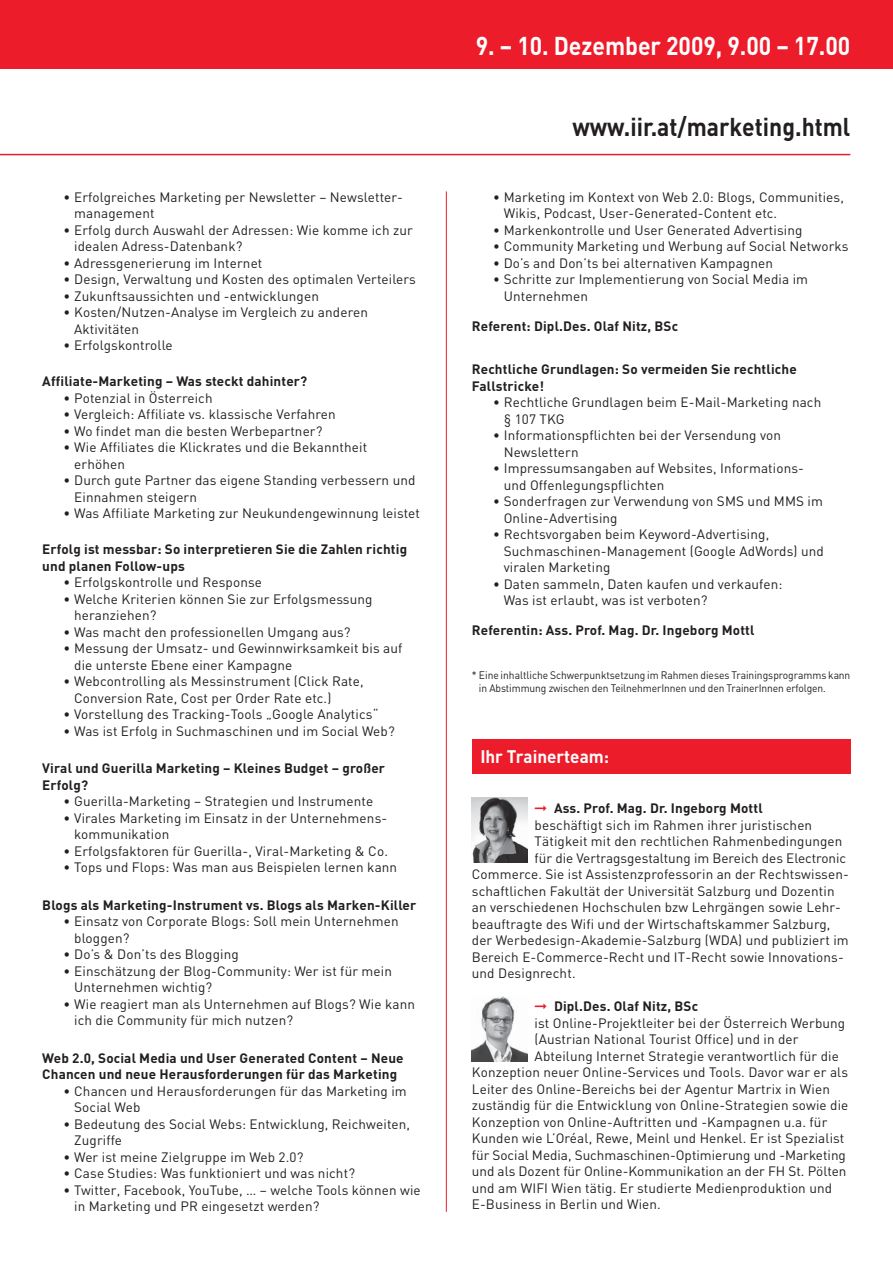
<style>
.page{position:relative;width:893px;height:1263px;background:#fff}
.page>*{position:absolute;margin:0;border:0;box-sizing:border-box;transform-origin:0 0}
.t1{font:700 25.5px "DIN";color:#fff;scale:.9 1}
.t2{font:700 25.5px "DIN";color:#231f20;scale:.9 1}
.t3{font:700 18px "DIN";color:#fff;scale:.95 1}
.t4{font:13.5px/16.5px "DIN";letter-spacing:.01em;color:#231f20;scale:.95 1}
.t5{font:13.5px "DIN";letter-spacing:.01em;color:#231f20}
.t6{font:700 13.5px/16.5px "DIN";letter-spacing:.01em;color:#231f20}
.t7{font:10.8px/13.5px "DIN";letter-spacing:-.01em;color:#231f20;scale:.95 1}
.s1{color:#ed1c2b}
</style>
<div class="page">
<div style="left:0;top:0;width:892px;height:68px;background:#ed1c2b"></div>
<hr style="left:446px;top:191px;width:1px;height:1021px;background:#ed1c2b">
<img style="left:472px;top:797px;width:55px;height:66px">
<img style="left:472px;top:996px;width:55px;height:65px">
<div style="left:472px;top:740px;width:378px;height:34px;background:#ed1c2b"></div>
<hr style="left:0;top:154px;width:850px;height:1px;background:#ed1c2b">
<p class="t4" style="left:74px;top:190px;width:348px;text-indent:-11px">• Erfolgreiches Marketing per Newsletter – Newsletter - management</p>
<p class="t4" style="left:74px;top:223px;width:358px;text-indent:-11px">• Erfolg durch Auswahl der Adressen: Wie komme ich zur idealen Adress-Datenbank?</p>
<p class="t4" style="left:64px;top:256px;width:211px">• Adressgenerierung im Internet</p>
<p class="t4" style="left:64px;top:273px;width:372px">• Design, Verwaltung und Kosten des optimalen Verteilers</p>
<p class="t4" style="left:64px;top:289px;width:270px">• Zukunftsaussichten und -entwicklungen</p>
<p class="t4" style="left:74px;top:306px;width:311px;text-indent:-11px">• Kosten/Nutzen-Analyse im Vergleich zu anderen<br>Aktivitäten</p>
<p class="t4" style="left:64px;top:339px;width:116px">• Erfolgskontrolle</p>
<p class="t6" style="left:42px;top:375px;width:266px">Affiliate-Marketing – Was steckt dahinter?</p>
<p class="t4" style="left:64px;top:391px;width:158px">• Potenzial in Österreich</p>
<p class="t4" style="left:64px;top:408px;width:288px">• Vergleich: Affiliate vs. klassische Verfahren</p>
<p class="t4" style="left:64px;top:424px;width:274px">• Wo findet man die besten Werbepartner?</p>
<p class="t4" style="left:74px;top:441px;width:310px;text-indent:-11px">• Wie Affiliates die Klickrates und die Bekanntheit erhöhen</p>
<p class="t4" style="left:74px;top:474px;width:361px;text-indent:-11px">• Durch gute Partner das eigene Standing verbessern und<br>Einnahmen steigern</p>
<p class="t4" style="left:64px;top:507px;width:377px">• Was Affiliate Marketing zur Neukundengewinnung leistet</p>
<p class="t6" style="left:42px;top:543px;width:366px">Erfolg ist messbar: So interpretieren Sie die Zahlen richtig und planen Follow-ups</p>
<p class="t4" style="left:64px;top:576px;width:210px">• Erfolgskontrolle und Response</p>
<p class="t4" style="left:74px;top:592px;width:316px;text-indent:-11px">• Welche Kriterien können Sie zur Erfolgsmessung heranziehen?</p>
<p class="t4" style="left:64px;top:625px;width:304px">• Was macht den professionellen Umgang aus?</p>
<p class="t4" style="left:74px;top:642px;width:347px;text-indent:-11px">• Messung der Umsatz- und Gewinnwirksamkeit bis auf die unterste Ebene einer Kampagne</p>
<p class="t4" style="left:74px;top:675px;width:306px;text-indent:-11px">• Webcontrolling als Messinstrument (Click Rate,<br>Conversion Rate, Cost per Order Rate etc.)</p>
<p class="t4" style="left:64px;top:708px;width:333px">• Vorstellung des Tracking-Tools „Google Analytics“</p>
<p class="t4" style="left:64px;top:724px;width:350px">• Was ist Erfolg in Suchmaschinen und im Social Web?</p>
<p class="t6" style="left:42px;top:762px;width:344px">Viral und Guerilla Marketing – Kleines Budget – großer<br>Erfolg?</p>
<p class="t4" style="left:64px;top:795px;width:327px">• Guerilla-Marketing – Strategien und Instrumente</p>
<p class="t4" style="left:74px;top:811px;width:331px;text-indent:-11px">• Virales Marketing im Einsatz in der Unternehmens - kommunikation</p>
<p class="t4" style="left:64px;top:844px;width:343px">• Erfolgsfaktoren für Guerilla-, Viral-Marketing &amp; Co.</p>
<p class="t4" style="left:64px;top:861px;width:353px">• Tops und Flops: Was man aus Beispielen lernen kann</p>
<p class="t6" style="left:42px;top:898px;width:375px">Blogs als Marketing-Instrument vs. Blogs als Marken-Killer</p>
<p class="t4" style="left:74px;top:915px;width:343px;text-indent:-11px">• Einsatz von Corporate Blogs: Soll mein Unternehmen bloggen?</p>
<p class="t4" style="left:64px;top:948px;width:186px">• Do’s &amp; Don’ts des Blogging</p>
<p class="t4" style="left:74px;top:964px;width:336px;text-indent:-11px">• Einschätzung der Blog-Community: Wer ist für mein<br>Unternehmen wichtig?</p>
<p class="t4" style="left:74px;top:997px;width:360px;text-indent:-11px">• Wie reagiert man als Unternehmen auf Blogs? Wie kann ich die Community für mich nutzen?</p>
<p class="t6" style="left:42px;top:1051px;width:363px">Web 2.0, Social Media und User Generated Content – Neue<br>Chancen und neue Herausforderungen für das Marketing</p>
<p class="t4" style="left:74px;top:1084px;width:352px;text-indent:-11px">• Chancen und Herausforderungen für das Marketing im<br>Social Web</p>
<p class="t4" style="left:74px;top:1117px;width:355px;text-indent:-11px">• Bedeutung des Social Webs: Entwicklung, Reichweiten,<br>Zugriffe</p>
<p class="t4" style="left:64px;top:1150px;width:254px">• Wer ist meine Zielgruppe im Web 2.0?</p>
<p class="t4" style="left:64px;top:1167px;width:308px">• Case Studies: Was funktioniert und was nicht?</p>
<p class="t4" style="left:74px;top:1183px;width:366px;text-indent:-11px">• Twitter, Facebook, YouTube, … – welche Tools können wie in Marketing und PR eingesetzt werden?</p>
<h1 class="t1" style="left:476px;top:36px;width:418px">9. – 10. Dezember 2009, 9.00 – 17.00</h1>
<h1 class="t2" style="left:572px;top:118px;width:310px">www.iir.at/marketing.html</h1>
<p class="t4" style="left:504px;top:190px;width:360px;text-indent:-11px">• Marketing im Kontext von Web 2.0: Blogs, Communities,<br>Wikis, Podcast, User-Generated-Content etc.</p>
<p class="t4" style="left:493px;top:223px;width:327px">• Markenkontrolle und User Generated Advertising</p>
<p class="t4" style="left:493px;top:240px;width:376px">• Community Marketing und Werbung auf Social Networks</p>
<p class="t4" style="left:493px;top:256px;width:296px">• Do’s and Don’ts bei alternativen Kampagnen</p>
<p class="t4" style="left:504px;top:273px;width:322px;text-indent:-11px">• Schritte zur Implementierung von Social Media im<br>Unternehmen</p>
<p class="t6" style="left:472px;top:319px;width:208px">Referent: Dipl.Des. Olaf Nitz, BSc</p>
<p class="t6" style="left:472px;top:363px;width:326px">Rechtliche Grundlagen: So vermeiden Sie rechtliche<br>Fallstricke!</p>
<p class="t4" style="left:504px;top:396px;width:336px;text-indent:-11px">• Rechtliche Grundlagen beim E-Mail-Marketing nach § 107 TKG</p>
<p class="t4" style="left:504px;top:429px;width:293px;text-indent:-11px">• Informationspflichten bei der Versendung von<br>Newslettern</p>
<p class="t4" style="left:504px;top:462px;width:318px;text-indent:-11px">• Impressumsangaben auf Websites, Informations&shy;und Offenlegungspflichten</p>
<p class="t4" style="left:504px;top:495px;width:338px;text-indent:-11px">• Sonderfragen zur Verwendung von SMS und MMS im<br>Online-Advertising</p>
<p class="t4" style="left:504px;top:528px;width:338px;text-indent:-11px">• Rechtsvorgaben beim Keyword-Advertising,<br>Suchmaschinen-Management (Google AdWords) und viralen Marketing</p>
<p class="t4" style="left:504px;top:577px;width:295px;text-indent:-11px">• Daten sammeln, Daten kaufen und verkaufen:<br>Was ist erlaubt, was ist verboten?</p>
<p class="t6" style="left:472px;top:624px;width:284px">Referentin: Ass. Prof. Mag. Dr. Ingeborg Mottl</p>
<p class="t7" style="left:479px;top:669px;width:392px;text-indent:-7px">* Eine inhaltliche Schwerpunktsetzung im Rahmen dieses Trainings programms kann in Abstimmung zwischen den TeilnehmerInnen und den TrainerInnen erfolgen.</p>
<h2 class="t3" style="left:480px;top:750px;width:137px">Ihr Trainerteam:</h2>
<p class="t6" style="left:535px;top:801px;width:230px"><span class="s1">➞</span> Ass. Prof. Mag. Dr. Ingeborg Mottl</p>
<p class="t5" style="left:535px;top:820px;width:279px">beschäftigt sich im Rahmen ihrer juristischen</p>
<p class="t5" style="left:535px;top:837px;width:309px">Tätigkeit mit den rechtlichen Rahmenbedingungen</p>
<p class="t5" style="left:535px;top:853px;width:313px">für die Vertragsgestaltung im Bereich des Electronic</p>
<p class="t5" style="left:472px;top:870px;width:378px">Commerce. Sie ist Assistenzprofessorin an der Rechtswissen-</p>
<p class="t5" style="left:472px;top:886px;width:364px">schaftlichen Fakultät der Universität Salzburg und Dozentin</p>
<p class="t5" style="left:472px;top:903px;width:371px">an verschiedenen Hochschulen bzw Lehrgängen sowie Lehr-</p>
<p class="t5" style="left:472px;top:919px;width:360px">beauftragte des Wifi und der Wirtschaftskammer Salzburg,</p>
<p class="t5" style="left:472px;top:936px;width:378px">der Werbedesign-Akademie-Salzburg (WDA) und publiziert im</p>
<p class="t5" style="left:472px;top:952px;width:373px">Bereich E-Commerce-Recht und IT-Recht sowie Innovations-</p>
<p class="t5" style="left:472px;top:969px;width:105px">und Designrecht.</p>
<p class="t6" style="left:535px;top:999px;width:165px"><span class="s1">➞</span> Dipl.Des. Olaf Nitz, BSc</p>
<p class="t5" style="left:535px;top:1018px;width:312px">ist Online-Projektleiter bei der Österreich Werbung</p>
<p class="t5" style="left:535px;top:1035px;width:265px">(Austrian National Tourist Office) und in der</p>
<p class="t5" style="left:535px;top:1051px;width:306px">Abteilung Internet Strategie verantwortlich für die</p>
<p class="t5" style="left:472px;top:1068px;width:378px">Konzeption neuer Online-Services und Tools. Davor war er als</p>
<p class="t5" style="left:472px;top:1084px;width:360px">Leiter des Online-Bereichs bei der Agentur Martrix in Wien</p>
<p class="t5" style="left:472px;top:1101px;width:378px">zuständig für die Entwicklung von Online-Strategien sowie die</p>
<p class="t5" style="left:472px;top:1117px;width:357px">Konzeption von Online-Auftritten und -Kampagnen u.a. für</p>
<p class="t5" style="left:472px;top:1134px;width:374px">Kunden wie L’Oréal, Rewe, Meinl und Henkel. Er ist Spezialist</p>
<p class="t5" style="left:472px;top:1150px;width:376px">für Social Media, Suchmaschinen-Optimierung und -Marketing</p>
<p class="t5" style="left:472px;top:1167px;width:376px">und als Dozent für Online-Kommunikation an der FH St. Pölten</p>
<p class="t5" style="left:472px;top:1183px;width:362px">und am WIFI Wien tätig. Er studierte Medienproduktion und</p>
<p class="t5" style="left:472px;top:1200px;width:191px">E-Business in Berlin und Wien.</p>
</div>
